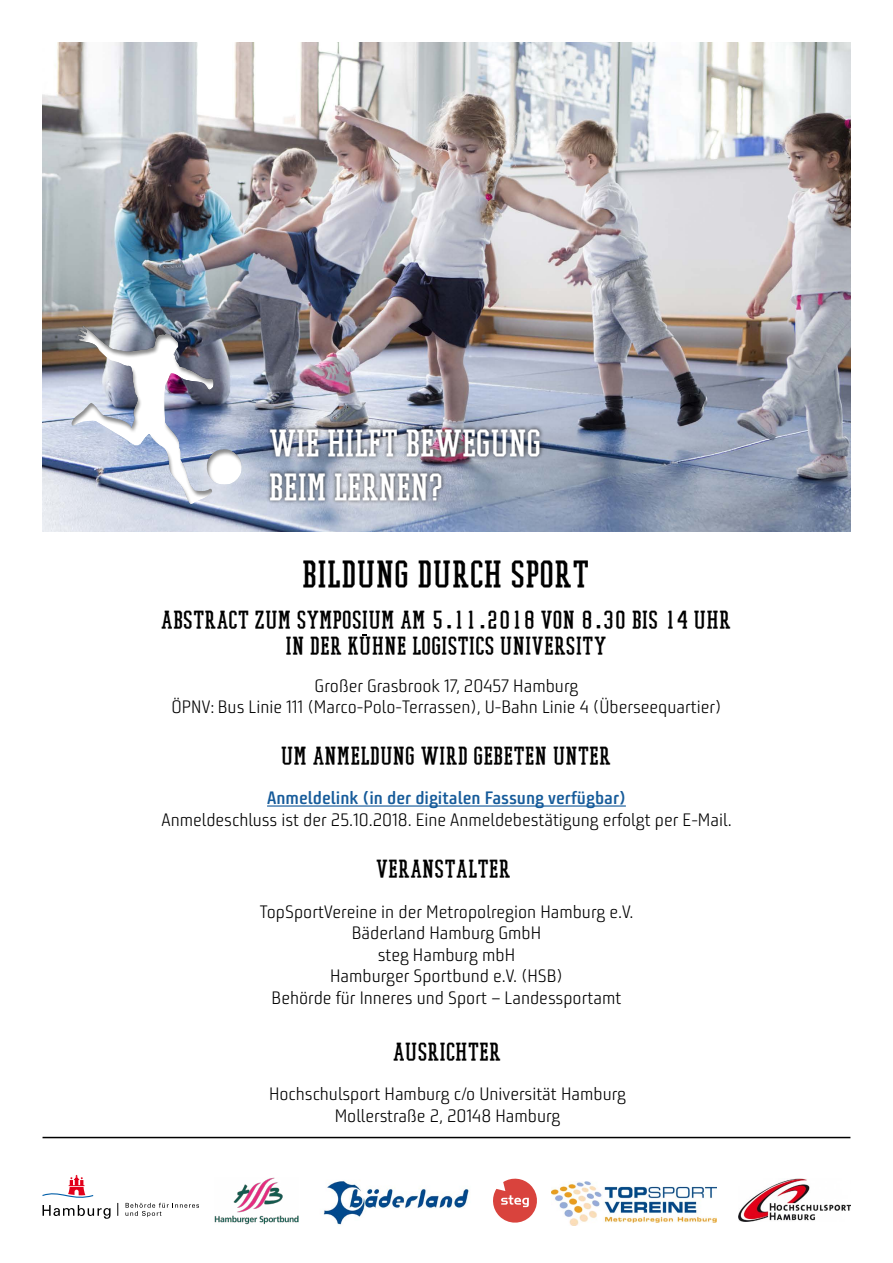
<style>
.page{position:relative;width:893px;height:1263px;background:#fff}
.page>*{position:absolute;margin:0;border:0;box-sizing:border-box;transform-origin:0 0}
.t1{font:27px/43.5px "PROMESH";letter-spacing:.025em;color:#fff}
.t2{font:27px "PROMESH";letter-spacing:.05em;color:#000}
.t3{font:300 18px/21.6px "Bunuelo Clean Pro";color:#000;text-align:center}
.t4{font:18px/25.5px "PROMESH";letter-spacing:.05em;color:#000;text-align:center}
.t5{font:600 18px "Bunuelo Clean Pro";color:#165b9a}
</style>
<div class="page">
<img style="left:43px;top:43px;width:807px;height:488px">
<img style="left:551px;top:1182px;width:166px;height:43px">
<img style="left:214px;top:1177px;width:85px;height:47px">
<img style="left:738px;top:1179px;width:112px;height:42px">
<svg style="left:493px;top:1179px;width:44px;height:43px"></svg>
<svg style="left:43px;top:1205px;width:68px;height:14px"></svg>
<svg style="left:43px;top:1175px;width:50px;height:23px"></svg>
<svg style="left:125px;top:1203px;width:74px;height:14px"></svg>
<svg style="left:118px;top:1203px;width:1px;height:13px"></svg>
<hr style="left:43px;top:1137px;width:807px;height:1px;background:#000">
<div style="left:45px;top:306px;width:222px;height:198px;background:#000;opacity:.46"></div>
<div style="left:266px;top:425px;width:278px;height:79px;background:#000;opacity:.75"></div>
<img style="left:323px;top:1181px;width:146px;height:45px">
<hr style="left:267px;top:805px;width:359px;height:2px;background:#165b9a">
<h1 class="t1" style="left:270px;top:421px;width:273px">WIE HILFT BEWEGUNG<br>BEIM LERNEN?</h1>
<h1 class="t2" style="left:303px;top:560px;width:288px">BILDUNG DURCH SPORT</h1>
<p class="t4" style="left:162px;top:607px;width:571px">ABSTRACT ZUM SYMPOSIUM AM 5.11.2018 VON 8.30 BIS 14 UHR<br>IN DER KUHNE LOGISTICS UNIVERSITY</p>
<p class="t3" style="left:171px;top:675px;width:552px">Großer Grasbrook 17, 20457 Hamburg<br>ÖPNV: Bus Linie 111 (Marco-Polo-Terrassen), U-Bahn Linie 4 (Überseequartier)</p>
<p class="t4" style="left:282px;top:742px;width:331px">UM ANMELDUNG WIRD GEBETEN UNTER</p>
<p class="t5" style="left:267px;top:787px;width:360px">Anmeldelink (in der digitalen Fassung verfügbar)</p>
<p class="t3" style="left:162px;top:808px;width:572px">Anmeldeschluss ist der 25.10.2018. Eine Anmeldebestätigung erfolgt per E-Mail.</p>
<p class="t4" style="left:377px;top:856px;width:141px">VERANSTALTER:</p>
<p class="t3" style="left:260px;top:901px;width:375px">TopSportVereine in der Metropolregion Hamburg e.V.<br>Bäderland Hamburg GmbH<br>steg Hamburg mbH<br>Hamburger Sportbund e.V. (HSB)<br>Behörde für Inneres und Sport – Landessportamt</p>
<p class="t4" style="left:394px;top:1039px;width:109px">AUSRICHTER</p>
<p class="t3" style="left:269px;top:1083px;width:358px">Hochschulsport Hamburg c/o Universität Hamburg<br>Mollerstraße 2, 20148 Hamburg</p>
</div>
